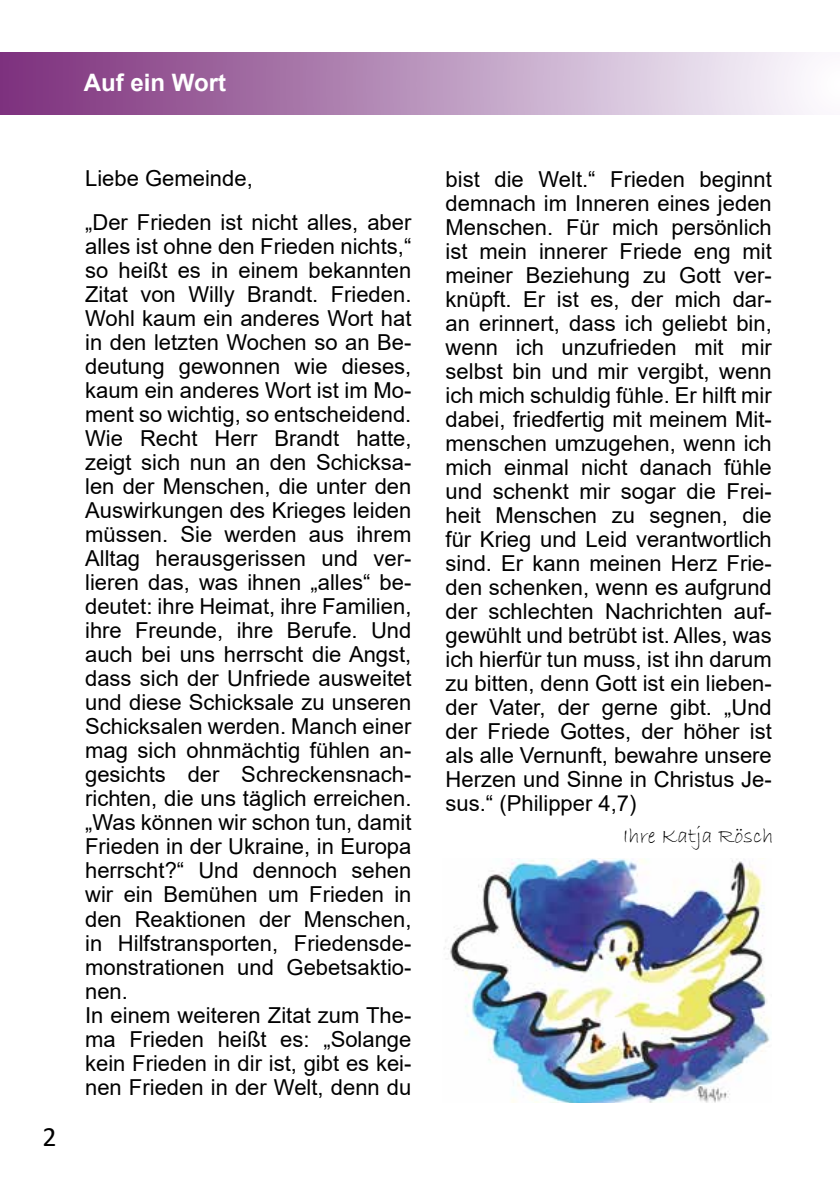
<style>
.page{position:relative;width:840px;height:1191px;background:#fff}
.page>*{position:absolute;margin:0;border:0;box-sizing:border-box;transform-origin:0 0}
.t1{font:28px "Calibri";color:#000}
.t2{font:700 24px "Arial";color:#fff}
.t3{font:22px/24px "Arial";color:#000}
.t4{font:22px "Bradley Hand ITC";color:#000}
</style>
<div class="page">
<div style="left:0;top:52px;width:839px;height:63px;background:linear-gradient(to right,#7b2d7a,#fcfeff)"></div>
<img style="left:444px;top:858px;width:326px;height:244px">
<p class="t2" style="left:84px;top:66px;width:144px">Auf ein Wort</p>
<p class="t1" style="left:43px;top:1117px;width:16px">2</p>
<p class="t3" style="left:85px;top:156px;width:327px;line-height:44px">Liebe Gemeinde,<br>„Der Frieden ist nicht alles, aber</p>
<p class="t3" style="left:85px;top:234px;width:328px">alles ist ohne den Frieden nichts,“ so heißt es in einem bekannten<br>Zitat von Willy Brandt. Frieden.<br>Wohl kaum ein anderes Wort hat in den letzten Wochen so an Be&shy;deutung gewonnen wie dieses, kaum ein anderes Wort ist im Mo&shy;ment so wichtig, so entscheidend.<br>Wie Recht Herr Brandt hatte, zeigt sich nun an den Schicksa&shy;len der Menschen, die unter den<br>Auswirkungen des Krieges leiden müssen. Sie werden aus ihrem<br>Alltag herausgerissen und ver&shy;lieren das, was ihnen „alles“ be&shy;deutet: ihre Heimat, ihre Familien, ihre Freunde, ihre Berufe. Und auch bei uns herrscht die Angst, dass sich der Unfriede ausweitet und diese Schicksale zu unseren<br>Schicksalen werden. Manch einer mag sich ohnmächtig fühlen an&shy;gesichts der Schreckensnach&shy;richten, die uns täglich erreichen. „Was können wir schon tun, damit<br>Frieden in der Ukraine, in Europa herrscht?“ Und dennoch sehen wir ein Bemühen um Frieden in den Reaktionen der Menschen, in Hilfstransporten, Friedensde&shy;monstrationen und Gebetsaktio&shy;nen.<br>In einem weiteren Zitat zum The&shy;ma Frieden heißt es: „Solange kein Frieden in dir ist, gibt es kei&shy;nen Frieden in der Welt, denn du</p>
<p class="t3" style="left:445px;top:167px;width:327px;text-align:justify">bist die Welt.“ Frieden beginnt demnach im Inneren eines jeden Menschen. Für mich persönlich ist mein innerer Friede eng mit meiner Beziehung zu Gott ver&shy;knüpft. Er ist es, der mich dar&shy;an erinnert, dass ich geliebt bin, wenn ich unzufrieden mit mir selbst bin und mir vergibt, wenn ich mich schuldig fühle. Er hilft mir dabei, friedfertig mit meinem Mit&shy;menschen umzugehen, wenn ich mich einmal nicht danach fühle und schenkt mir sogar die Frei&shy;heit Menschen zu segnen, die für Krieg und Leid verantwortlich sind. Er kann meinen Herz Frie&shy;den schenken, wenn es aufgrund der schlechten Nachrichten auf&shy;gewühlt und betrübt ist. Alles, was ich hierfür tun muss, ist ihn darum zu bitten, denn Gott ist ein lieben&shy;der Vater, der gerne gibt. „Und der Friede Gottes, der höher ist als alle Vernunft, bewahre unsere Herzen und Sinne in Christus Je&shy;sus.“ (Philipper 4,7)</p>
<p class="t4" style="left:622px;top:822px;width:152px">Ihre Katja Rösch</p>
</div>
